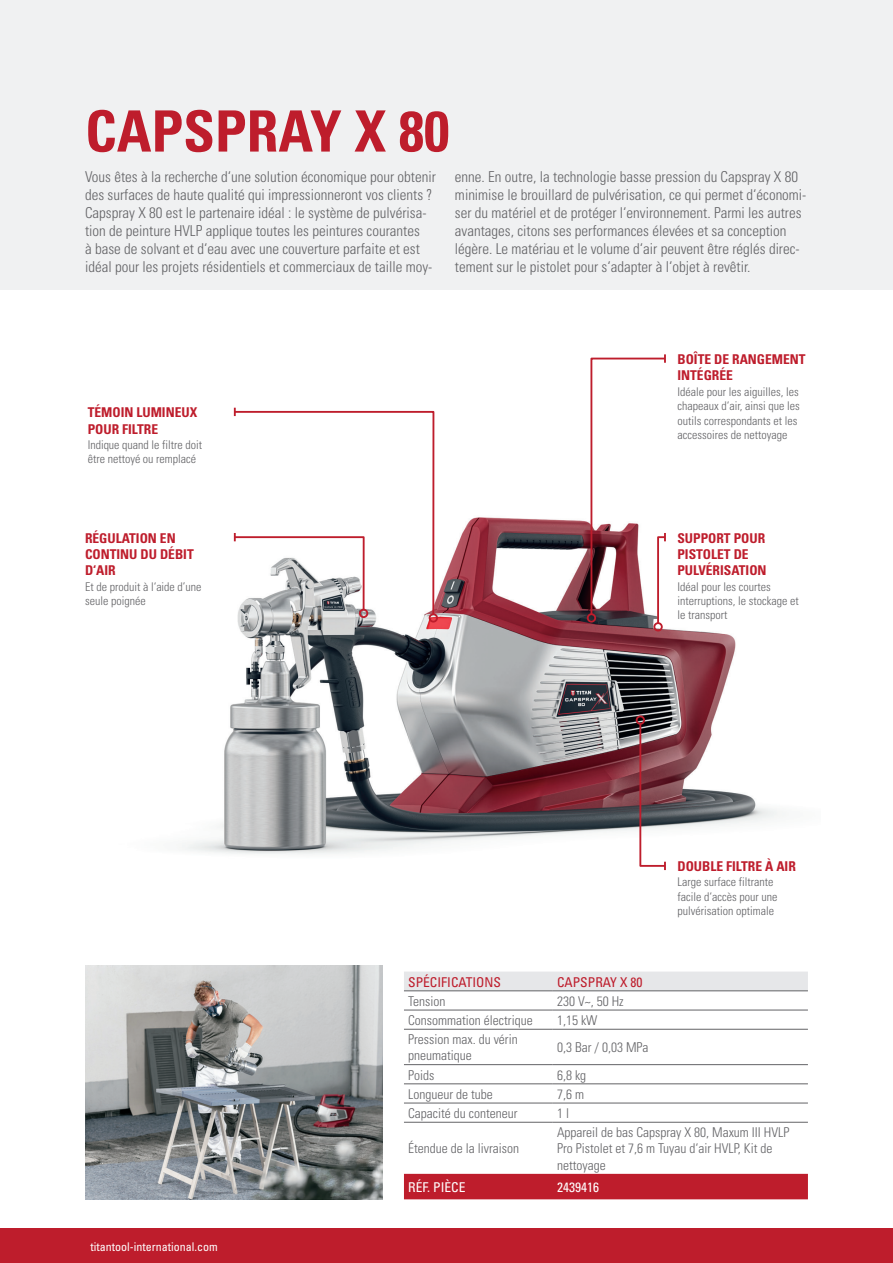
<style>
.page{position:relative;width:893px;height:1263px;background:#fff}
.page>*{position:absolute;margin:0;border:0;box-sizing:border-box;transform-origin:0 0}
.t1{font:700 condensed 57px "Univers";color:#be1d2c}
.t2{font:300 condensed 15px/18px "Univers";color:#636366}
.t3{font:300 condensed 13.5px/16.2px "Univers";color:#636366}
.t4{font:700 condensed 13.5px/16.2px "Univers";color:#be1d2c}
.t5{font:condensed 13.5px "Univers";color:#be1d2c}
.t6{font:condensed 13.5px "Univers";color:#fff}
.t7{font:300 condensed 12px/14.4px "Univers";color:#636366}
.t8{font:condensed 12px "Univers";color:#fff}
</style>
<div class="page">
<div style="left:0;top:1229px;width:893px;height:34px;background:#be1d2c"></div>
<img style="left:182px;top:517px;width:603px;height:354px">
<div style="left:0;top:0;width:893px;height:290px;background:#f0f1f2"></div>
<img style="left:85px;top:965px;width:298px;height:234px">
<div style="left:587px;top:613px;width:9px;height:9px;border:2px solid #be1d2c;border-radius:50%"></div>
<div style="left:653px;top:622px;width:10px;height:9px;border:2px solid #be1d2c;border-radius:50%"></div>
<svg style="left:590px;top:354px;width:77px;height:271px"></svg>
<div style="left:636px;top:715px;width:9px;height:10px;border:2px solid #be1d2c;border-radius:50%"></div>
<svg style="left:638px;top:722px;width:29px;height:148px"></svg>
<div style="left:429px;top:613px;width:9px;height:9px;border:2px solid #be1d2c;border-radius:50%"></div>
<div style="left:359px;top:609px;width:9px;height:9px;border:2px solid #be1d2c;border-radius:50%"></div>
<svg style="left:233px;top:408px;width:202px;height:208px"></svg>
<div style="left:404px;top:971px;width:404px;height:19px;background:#e6e7e9"></div>
<div style="left:404px;top:1174px;width:404px;height:25px;background:#be1d2c"></div>
<hr style="left:404px;top:1010px;width:149px;height:1px;background:#636366">
<hr style="left:553px;top:1010px;width:255px;height:1px;background:#636366">
<hr style="left:404px;top:1029px;width:149px;height:1px;background:#636366">
<hr style="left:553px;top:1029px;width:255px;height:1px;background:#636366">
<hr style="left:404px;top:1064px;width:149px;height:1px;background:#636366">
<hr style="left:553px;top:1064px;width:255px;height:1px;background:#636366">
<hr style="left:404px;top:1083px;width:149px;height:1px;background:#636366">
<hr style="left:553px;top:1083px;width:255px;height:1px;background:#636366">
<hr style="left:404px;top:1103px;width:149px;height:1px;background:#636366">
<hr style="left:553px;top:1103px;width:255px;height:1px;background:#636366">
<hr style="left:404px;top:1122px;width:149px;height:1px;background:#636366">
<hr style="left:553px;top:1122px;width:255px;height:1px;background:#636366">
<hr style="left:404px;top:990px;width:149px;height:1px;background:#636366">
<hr style="left:553px;top:990px;width:255px;height:1px;background:#636366">
<h1 class="t1" style="left:85px;top:96px;width:366px">CAPSPRAY X 80</h1>
<p class="t2" style="left:85px;top:168px;width:352px">Vous êtes à la recherche d‘une solution économique pour obtenir des surfaces de haute qualité qui impressionneront vos clients ?<br>Capspray X 80 est le partenaire idéal : le système de pulvérisa&shy;tion de peinture HVLP applique toutes les peintures courantes<br>à base de solvant et d‘eau avec une couverture parfaite et est idéal pour les projets résidentiels et commerciaux de taille moy-</p>
<p class="t2" style="left:455px;top:168px;width:353px">enne. En outre, la technologie basse pression du Capspray X 80 minimise le brouillard de pulvérisation, ce qui permet d‘économi&shy;ser du matériel et de protéger l‘environnement. Parmi les autres avantages, citons ses performances élevées et sa conception légère. Le matériau et le volume d‘air peuvent être réglés direc&shy;tement sur le pistolet pour s‘adapter à l‘objet à revêtir.</p>
<p class="t4" style="left:88px;top:404px;width:111px">TÉMOIN LUMINEUX<br>POUR FILTRE</p>
<p class="t7" style="left:88px;top:438px;width:116px">Indique quand le filtre doit être nettoyé ou remplacé</p>
<p class="t4" style="left:85px;top:530px;width:110px">RÉGULATION EN<br>CONTINU DU DÉBIT<br>D‘AIR</p>
<p class="t7" style="left:85px;top:579px;width:118px">Et de produit à l‘aide d’une seule poignée</p>
<p class="t8" style="left:90px;top:1239px;width:129px">titantool-international.com</p>
<p class="t4" style="left:677px;top:351px;width:130px">BOÎTE DE RANGEMENT<br>INTÉGRÉE</p>
<p class="t7" style="left:677px;top:384px;width:124px">Idéale pour les aiguilles, les chapeaux d‘air, ainsi que les outils correspondants et les accessoires de nettoyage</p>
<p class="t4" style="left:677px;top:530px;width:91px">SUPPORT POUR<br>PISTOLET DE<br>PULVÉRISATION</p>
<p class="t7" style="left:677px;top:579px;width:123px">Idéal pour les courtes interruptions, le stockage et le transport</p>
<p class="t4" style="left:677px;top:858px;width:120px">DOUBLE FILTRE À AIR</p>
<p class="t7" style="left:677px;top:875px;width:101px">Large surface filtrante facile d‘accès pour une pulvérisation optimale</p>
<p class="t5" style="left:408px;top:973px;width:94px">SPÉCIFICATIONS</p>
<p class="t5" style="left:557px;top:973px;width:87px">CAPSPRAY X 80</p>
<p class="t3" style="left:408px;top:993px;width:39px">Tension</p>
<p class="t3" style="left:557px;top:993px;width:68px">230 V~, 50 Hz</p>
<p class="t3" style="left:408px;top:1012px;width:126px">Consommation électrique</p>
<p class="t3" style="left:557px;top:1012px;width:42px">1,15 kW</p>
<p class="t3" style="left:408px;top:1031px;width:111px">Pression max. du vérin pneumatique</p>
<p class="t3" style="left:557px;top:1039px;width:93px">0,3 Bar / 0,03 MPa</p>
<p class="t3" style="left:408px;top:1067px;width:28px">Poids</p>
<p class="t3" style="left:557px;top:1067px;width:31px">6,8 kg</p>
<p class="t3" style="left:408px;top:1086px;width:86px">Longueur de tube</p>
<p class="t3" style="left:557px;top:1086px;width:28px">7,6 m</p>
<p class="t3" style="left:408px;top:1105px;width:111px">Capacité du conteneur</p>
<p class="t3" style="left:557px;top:1105px;width:13px">1 l</p>
<p class="t3" style="left:408px;top:1140px;width:112px">Étendue de la livraison</p>
<p class="t3" style="left:557px;top:1124px;width:234px">Appareil de bas Capspray X 80, Maxum III HVLP<br>Pro Pistolet et 7,6 m Tuyau d‘air HVLP, Kit de nettoyage</p>
<p class="t6" style="left:408px;top:1178px;width:59px">RÉF. PIÈCE</p>
<p class="t6" style="left:557px;top:1178px;width:43px">2439416</p>
</div>
